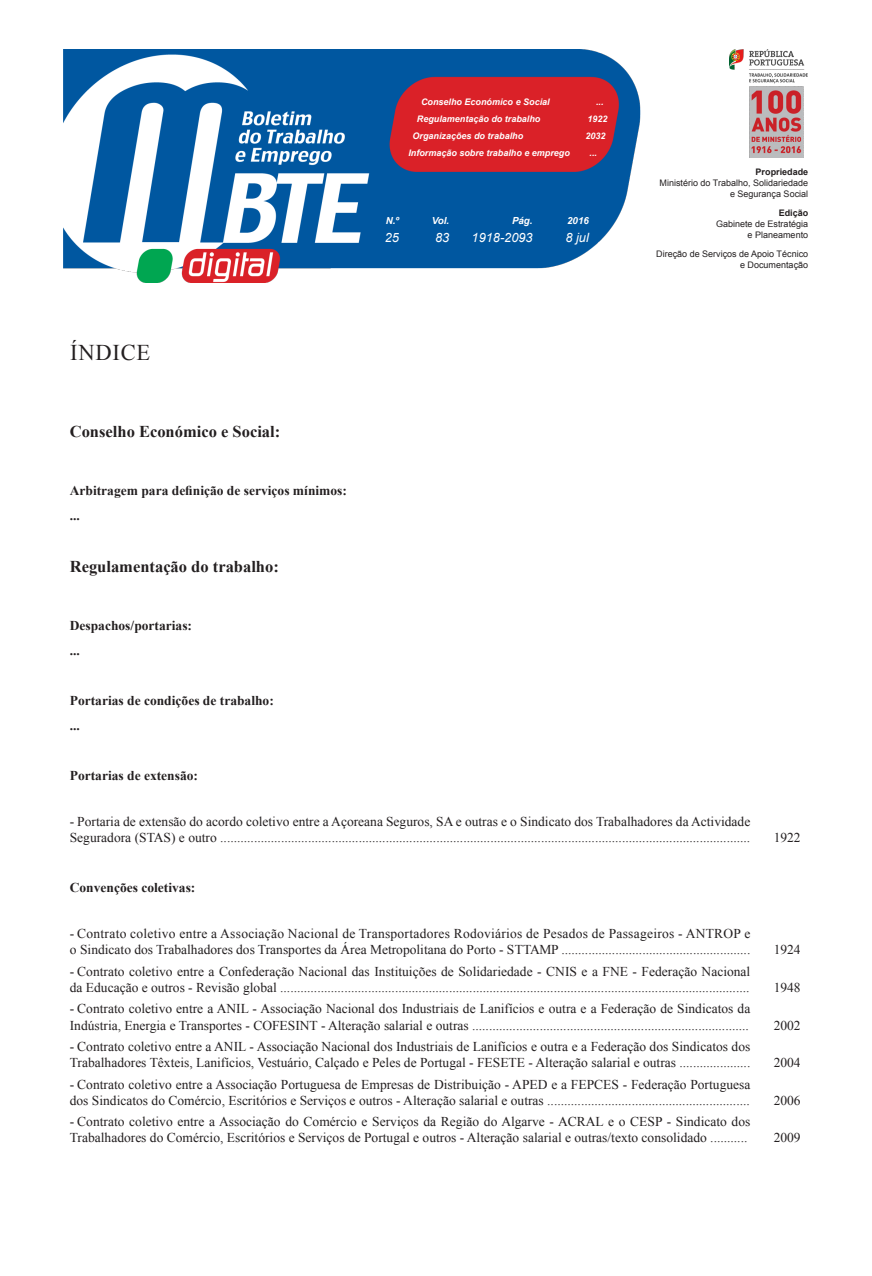
<style>
.page{position:relative;width:872px;height:1276px;background:#fff}
.page>*{position:absolute;margin:0;border:0;box-sizing:border-box;transform-origin:0 0}
.título_15{font:22.5px "Times New Roman";letter-spacing:.035em;color:#231f20}
.título_11{font:700 16.5px "Times New Roman";color:#231f20}
.índice_texto_traço_2{font:13.5px/16.2px "Times New Roman";color:#231f20}
.índice_texto_traço_2-2{font:13.5px/16.2px "Times New Roman";letter-spacing:.02em;color:#231f20}
.índice_texto_tab_1{font:700 13.5px "Times New Roman";color:#231f20}
.t1{font:italic 12.75px "Arial";color:#fff}
.t2{font:italic 700 9.75px "Arial";color:#fff}
.t3{font:9px "Arial";color:#231f20}
.t4{font:italic 700 9px "Arial";color:#fff}
.t5{font:700 9px "Arial";color:#231f20}
</style>
<div class="page">
<img style="left:64px;top:50px;width:740px;height:232px">
<img style="left:729px;top:50px;width:79px;height:107px">
<p class="título_15" style="left:70px;top:337px;width:82px">ÍNDICE</p>
<p class="título_11" style="left:70px;top:420px;width:212px">Conselho Económico e Social:</p>
<p class="índice_texto_tab_1" style="left:70px;top:481px;width:279px">Arbitragem para definição de serviços mínimos:</p>
<p class="índice_texto_tab_1" style="left:70px;top:506px;width:12px">...</p>
<p class="título_11" style="left:70px;top:555px;width:210px">Regulamentação do trabalho:</p>
<p class="índice_texto_tab_1" style="left:70px;top:616px;width:124px">Despachos/portarias:</p>
<p class="índice_texto_tab_1" style="left:70px;top:640px;width:12px">...</p>
<p class="índice_texto_tab_1" style="left:70px;top:690px;width:205px">Portarias de condições de trabalho:</p>
<p class="índice_texto_tab_1" style="left:70px;top:715px;width:12px">...</p>
<p class="t4" style="left:421px;top:95px;width:130px">Conselho Económico e Social</p>
<p class="t4" style="left:596px;top:95px;width:9px">...</p>
<p class="t4" style="left:417px;top:113px;width:125px">Regulamentação do trabalho</p>
<p class="t4" style="left:587px;top:113px;width:22px">1922</p>
<p class="t4" style="left:412px;top:130px;width:112px">Organizações do trabalho</p>
<p class="t4" style="left:585px;top:130px;width:22px">2032</p>
<p class="t4" style="left:408px;top:147px;width:163px">Informação sobre trabalho e emprego</p>
<p class="t4" style="left:589px;top:147px;width:9px">...</p>
<p class="t2" style="left:386px;top:214px;width:15px">N.º</p>
<p class="t2" style="left:432px;top:214px;width:19px">Vol.</p>
<p class="t2" style="left:512px;top:214px;width:22px">Pág.</p>
<p class="t2" style="left:567px;top:214px;width:23px">2016</p>
<p class="t1" style="left:385px;top:229px;width:16px">25</p>
<p class="t1" style="left:435px;top:229px;width:16px">83</p>
<p class="t1" style="left:471px;top:229px;width:62px">1918-2093</p>
<p class="t1" style="left:565px;top:229px;width:25px">8 jul</p>
<p class="t5" style="left:755px;top:165px;width:54px">Propriedade</p>
<p class="t3" style="left:659px;top:176px;width:150px">Ministério do Trabalho, Solidariedade</p>
<p class="t3" style="left:730px;top:187px;width:80px">e Segurança Social</p>
<p class="t5" style="left:778px;top:206px;width:31px">Edição</p>
<p class="t3" style="left:716px;top:217px;width:94px">Gabinete de Estratégia</p>
<p class="t3" style="left:747px;top:228px;width:62px">e Planeamento</p>
<p class="t3" style="left:656px;top:247px;width:153px">Direção de Serviços de Apoio Técnico</p>
<p class="t3" style="left:740px;top:258px;width:70px">e Documentação</p>
<p class="índice_texto_tab_1" style="left:70px;top:765px;width:130px">Portarias de extensão:</p>
<p class="índice_texto_traço_2" style="left:70px;top:813px;width:682px">- Portaria de extensão do acordo coletivo entre a Açoreana Seguros, SA e outras e o Sindicato dos Trabalhadores da Actividade<br>Seguradora (STAS) e outro .............................................................................................................................................................</p>
<p class="índice_texto_tab_1" style="left:70px;top:878px;width:127px">Convenções coletivas:</p>
<p class="índice_texto_traço_2-2" style="left:70px;top:925px;width:682px">- Contrato coletivo entre a Associação Nacional de Transportadores Rodoviários de Pesados de Passageiros - ANTROP e o Sindicato dos Trabalhadores dos Transportes da Área Metropolitana do Porto - STTAMP ........................................................</p>
<p class="índice_texto_traço_2" style="left:70px;top:962px;width:682px">- Contrato coletivo entre a Confederação Nacional das Instituições de Solidariedade - CNIS e a FNE - Federação Nacional da Educação e outros - Revisão global ...........................................................................................................................................</p>
<p class="índice_texto_traço_2" style="left:70px;top:1000px;width:682px">- Contrato coletivo entre a ANIL - Associação Nacional dos Industriais de Lanifícios e outra e a Federação de Sindicatos da<br>Indústria, Energia e Transportes - COFESINT - Alteração salarial e outras ..................................................................................</p>
<p class="índice_texto_traço_2" style="left:70px;top:1038px;width:682px">- Contrato coletivo entre a ANIL - Associação Nacional dos Industriais de Lanifícios e outra e a Federação dos Sindicatos dos<br>Trabalhadores Têxteis, Lanifícios, Vestuário, Calçado e Peles de Portugal - FESETE - Alteração salarial e outras .....................</p>
<p class="índice_texto_traço_2" style="left:70px;top:1075px;width:682px">- Contrato coletivo entre a Associação Portuguesa de Empresas de Distribuição - APED e a FEPCES - Federação Portuguesa dos Sindicatos do Comércio, Escritórios e Serviços e outros - Alteração salarial e outras ............................................................</p>
<p class="índice_texto_traço_2" style="left:70px;top:1113px;width:682px">- Contrato coletivo entre a Associação do Comércio e Serviços da Região do Algarve - ACRAL e o CESP - Sindicato dos<br>Trabalhadores do Comércio, Escritórios e Serviços de Portugal e outros - Alteração salarial e outras/texto consolidado ...........</p>
<p class="índice_texto_traço_2" style="left:773px;top:829px;width:28px">1922</p>
<p class="índice_texto_traço_2" style="left:773px;top:941px;width:28px">1924</p>
<p class="índice_texto_traço_2" style="left:773px;top:979px;width:28px">1948</p>
<p class="índice_texto_traço_2" style="left:773px;top:1016px;width:28px">2002</p>
<p class="índice_texto_traço_2" style="left:773px;top:1054px;width:28px">2004</p>
<p class="índice_texto_traço_2" style="left:773px;top:1091px;width:28px">2006</p>
<p class="índice_texto_traço_2" style="left:773px;top:1129px;width:28px">2009</p>
</div>
